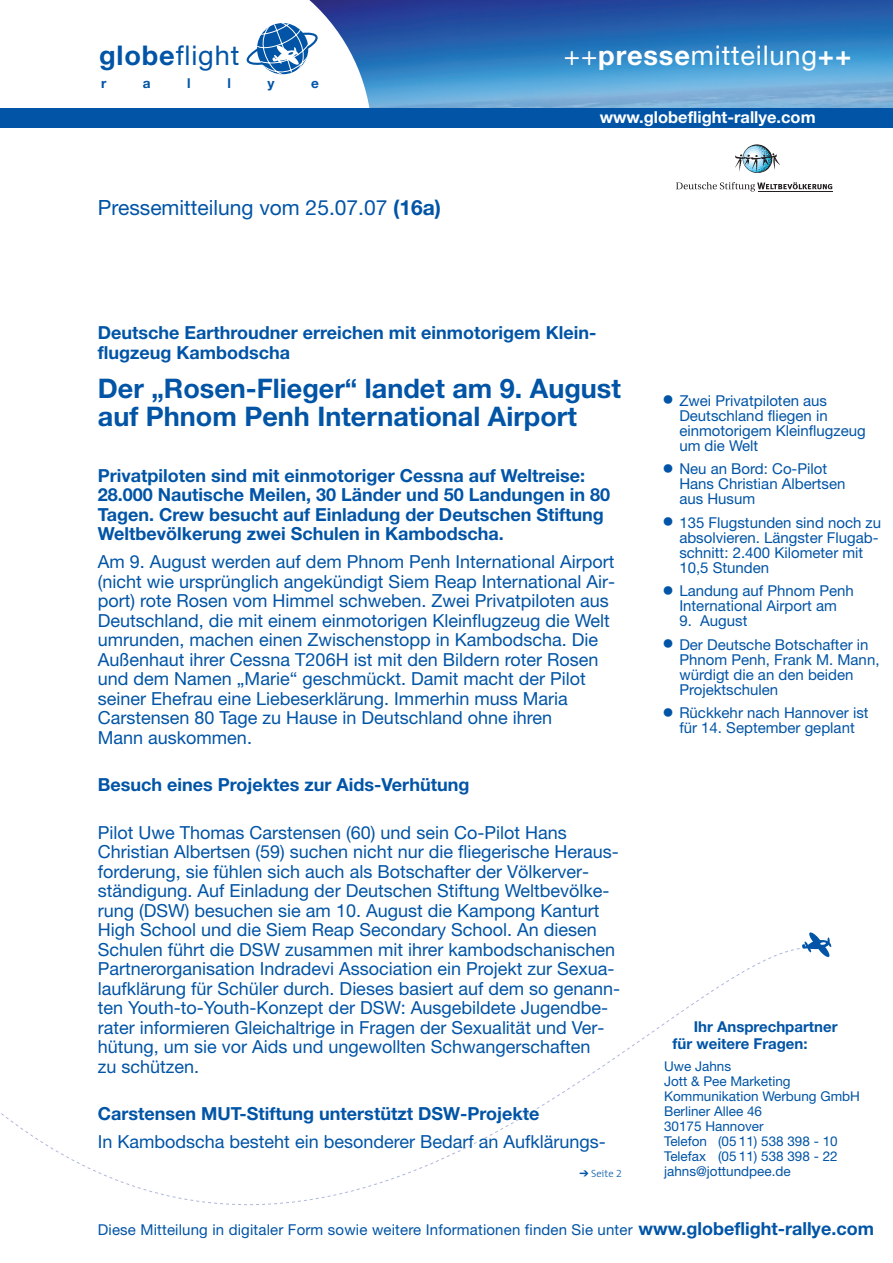
<style>
.page{position:relative;width:893px;height:1263px;background:#fff}
.page>*{position:absolute;margin:0;border:0;box-sizing:border-box;transform-origin:0 0}
.t1{font:27.15px "Helvetica Neue";letter-spacing:.03em;color:#fff}
.t2{font:27.15px "Helvetica Neue";letter-spacing:.03em;color:#0154a6}
.t3{font:700 27px/28px "Helvetica Neue";color:#0154a6}
.t4{font:21px "Helvetica Neue";color:#0154a6}
.t5{font:18px/19.5px "Helvetica Neue";color:#0154a6}
.t6{font:700 18px/19.5px "Helvetica Neue";color:#0154a6}
.t7{font:700 16.5px "Helvetica Neue";color:#fff}
.t8{font:15px/15px "Helvetica Neue";color:#0154a6}
.t9{font:700 15px/16.5px "Helvetica Neue";color:#0154a6}
.t10{font:700 13.65px "Helvetica Neue";color:#0154a6}
.t11{font:13.5px/15px "Helvetica Neue";color:#0154a6}
.t12{font:300 10.5px "The Mix";color:#0154a6}
.s1{font-weight:700}
.s2{font-size:24px}
.s3{font-family:"The Mix Light Expert";font-weight:400}
.s4{font-weight:700;font-size:18px}
</style>
<div class="page">
<svg style="left:1px;top:948px;width:799px;height:258px"></svg>
<svg style="left:802px;top:932px;width:29px;height:25px"></svg>
<img style="left:372px;top:0;width:520px;height:108px">
<svg style="left:246px;top:0;width:126px;height:108px"></svg>
<div style="left:0;top:108px;width:892px;height:20px;background:#0154a6"></div>
<svg style="left:735px;top:144px;width:45px;height:29px"></svg>
<svg style="left:676px;top:182px;width:156px;height:10px"></svg>
<hr style="left:758px;top:191px;width:74px;height:1px;background:#231f20">
<h1 class="t2" style="left:99px;top:45px;width:142px"><span class="s1">globe</span>flight</h1>
<h1 class="t1" style="left:564px;top:45px;width:289px">++<span class="s1">presse</span>mitteilung<span class="s1">++</span></h1>
<p class="t10" style="left:101px;top:78px;width:7px">r</p>
<p class="t10" style="left:143px;top:78px;width:9px">a</p>
<p class="t10" style="left:187px;top:78px;width:5px">l</p>
<p class="t10" style="left:227px;top:78px;width:5px">l</p>
<p class="t10" style="left:267px;top:78px;width:9px">y</p>
<p class="t10" style="left:311px;top:78px;width:9px">e</p>
<p class="t4" style="left:98px;top:200px;width:345px">Pressemitteilung vom 25.07.07 <span class="s1">(16a)</span></p>
<p class="t7" style="left:599px;top:111px;width:217px">www.globeflight-rallye.com</p>
<p class="t6" style="left:98px;top:325px;width:500px">Deutsche Earthroudner erreichen mit einmotorigem Klein&shy;flugzeug Kambodscha</p>
<h2 class="t3" style="left:98px;top:376px;width:524px">Der „Rosen-Flieger“ landet am 9. August auf Phnom Penh International Airport</h2>
<p class="t6" style="left:98px;top:467px;width:514px">Privatpiloten sind mit einmotoriger Cessna auf Weltreise:<br>28.000 Nautische Meilen, 30 Länder und 50 Landungen in 80<br>Tagen. Crew besucht auf Einladung der Deutschen Stiftung Weltbevölkerung zwei Schulen in Kambodscha.</p>
<p class="t5" style="left:98px;top:554px;width:518px">Am 9. August werden auf dem Phnom Penh International Airport (nicht wie ursprünglich angekündigt Siem Reap International Air&shy;port) rote Rosen vom Himmel schweben. Zwei Privatpiloten aus Deutschland, die mit einem einmotorigen Kleinflugzeug die Welt umrunden, machen einen Zwischenstopp in Kambodscha. Die Außenhaut ihrer Cessna T206H ist mit den Bildern roter Rosen und dem Namen „Marie“ geschmückt. Damit macht der Pilot seiner Ehefrau eine Liebeserklärung. Immerhin muss Maria Carstensen 80 Tage zu Hause in Deutschland ohne ihren<br>Mann auskommen.</p>
<p class="t6" style="left:98px;top:777px;width:373px">Besuch eines Projektes zur Aids-Verhütung</p>
<p class="t5" style="left:98px;top:824px;width:524px">Pilot Uwe Thomas Carstensen (60) und sein Co-Pilot Hans Christian Albertsen (59) suchen nicht nur die fliegerische Heraus&shy;forderung, sie fühlen sich auch als Botschafter der Völkerver&shy;ständigung. Auf Einladung der Deutschen Stiftung Weltbevölke&shy;rung (DSW) besuchen sie am 10. August die Kampong Kanturt High School und die Siem Reap Secondary School. An diesen Schulen führt die DSW zusammen mit ihrer kambodschanischen Partnerorganisation Indradevi Association ein Projekt zur Sexua&shy;laufklärung für Schüler durch. Dieses basiert auf dem so genann&shy;ten Youth-to-Youth-Konzept der DSW: Ausgebildete Jugendbe&shy;rater informieren Gleichaltrige in Fragen der Sexualität und Ver&shy;hütung, um sie vor Aids und ungewollten Schwangerschaften<br>zu schützen.</p>
<p class="t6" style="left:98px;top:1106px;width:443px">Carstensen MUT-Stiftung unterstützt DSW-Projekte</p>
<p class="t5" style="left:98px;top:1134px;width:509px">In Kambodscha besteht ein besonderer Bedarf an Aufklärungs-</p>
<p class="t8" style="left:679px;top:394px;width:188px;text-indent:-17px"><span class="s2">•</span> Zwei Privatpiloten aus<br>Deutschland fliegen in einmotorigem Kleinflugzeug um die Welt</p>
<p class="t8" style="left:679px;top:463px;width:168px;text-indent:-17px"><span class="s2">•</span> Neu an Bord: Co-Pilot<br>Hans Christian Albertsen aus Husum</p>
<p class="t8" style="left:679px;top:516px;width:203px;text-indent:-17px"><span class="s2">•</span> 135 Flugstunden sind noch zu absolvieren. Längster Flugab&shy;schnitt: 2.400 Kilometer mit<br>10,5 Stunden</p>
<p class="t8" style="left:662px;top:585px;width:193px;text-align:center"><span class="s2">•</span> Landung auf Phnom Penh<br>International Airport am</p>
<p class="t8" style="left:679px;top:615px;width:70px">9. August</p>
<p class="t8" style="left:679px;top:638px;width:202px;text-indent:-17px"><span class="s2">•</span> Der Deutsche Botschafter in<br>Phnom Penh, Frank M. Mann, würdigt die an den beiden<br>Projektschulen</p>
<p class="t8" style="left:662px;top:707px;width:208px;text-align:center"><span class="s2">•</span> Rückkehr nach Hannover ist für 14. September geplant</p>
<p class="t9" style="left:672px;top:1020px;width:166px;text-indent:21px">Ihr Ansprechpartner für weitere Fragen:</p>
<p class="t11" style="left:664px;top:1060px;width:197px">Uwe Jahns<br>Jott &amp; Pee Marketing<br>Kommunikation Werbung GmbH<br>Berliner Allee 46<br>30175 Hannover<br>Telefon (05 11) 538 398 - 10<br>Telefax (05 11) 538 398 - 22</p>
<p class="t12" style="left:579px;top:1168px;width:44px">➔ Seite <span class="s3">2</span></p>
<p class="t11" style="left:664px;top:1165px;width:128px">jahns@jottundpee.de</p>
<p class="t8" style="left:98px;top:1224px;width:777px">Diese Mitteilung in digitaler Form sowie weitere Informationen finden Sie unter <span class="s4">www.globeflight-rallye.com</span></p>
</div>
